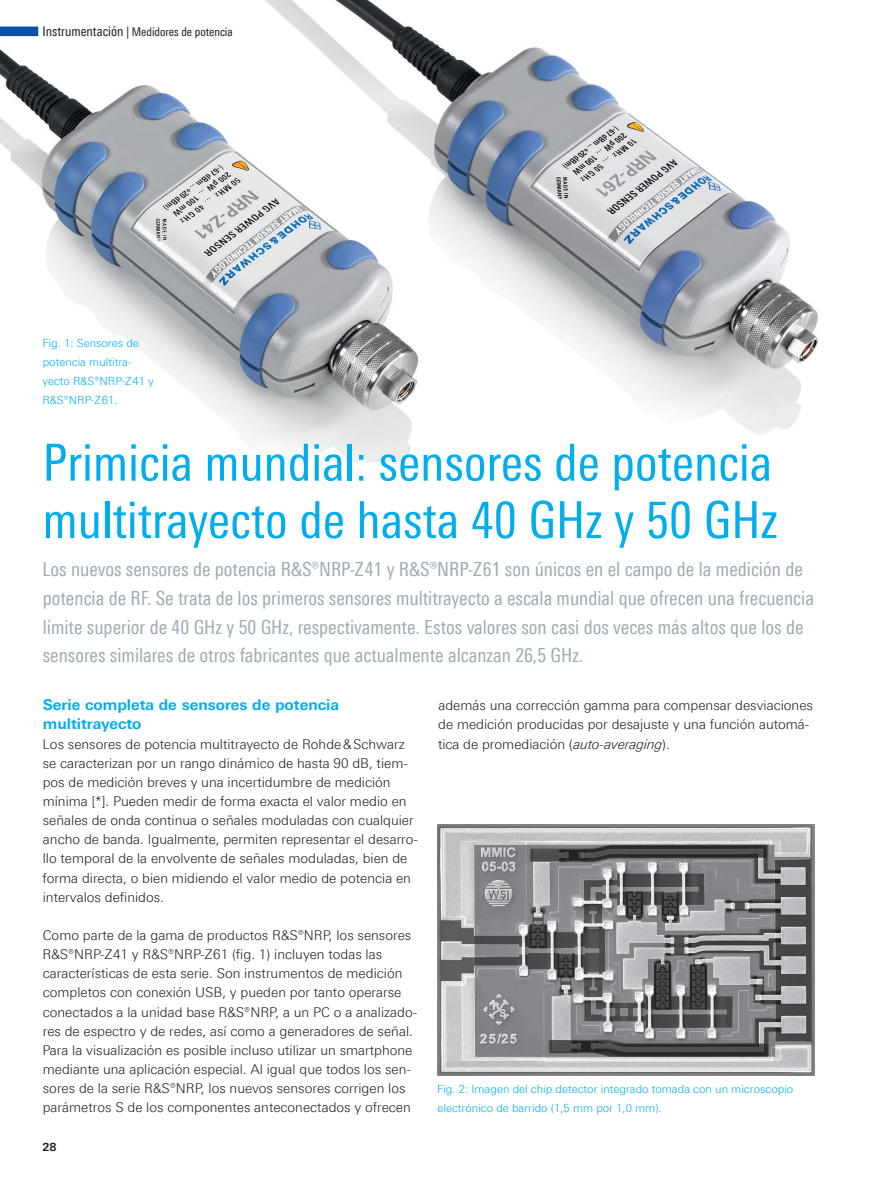
<style>
.page{position:relative;width:893px;height:1191px;background:#fff}
.page>*{position:absolute;margin:0;border:0;box-sizing:border-box;transform-origin:0 0}
._01_Titel_klein{font:51px/57.4px "Linotype Univers 420 Cn";color:#00aeef}
._02_Einleitung_klein{font:19.5px/28.7px "Linotype Univers 420 Cn";color:#9dacb5}
._03_Überschrift_1{font:700 15px/19.2px "Linotype Univers 630";color:#00aeef}
.Fließtext{font:300 13.5px/19.2px "Linotype Univers 330";color:#231f20}
.Fließtext_oAo{font:300 13.5px/19.2px "Linotype Univers 330";color:#231f20}
._02_Messtechnik_libü{font:12px "Linotype Univers 420 Cn";color:#231f20}
.Bildlegende{font:300 11.25px/19.2px "Linotype Univers 330";color:#00aeef}
.t1{font:700 11.25px "Linotype Univers 630";color:#231f20}
.s1{font-size:13.5px}
.s2{font-family:"Linotype Univers 331 Light It";font-weight:400}
</style>
<div class="page">
<img style="left:0;top:0;width:819px;height:461px">
<img style="left:438px;top:824px;width:376px;height:251px">
<div style="left:0;top:27px;width:38px;height:9px;background:#0154a6"></div>
<p class="_02_Messtechnik_libü" style="left:43px;top:25px;width:192px"><span class="s1">Instrumentación</span> | Medidores de potencia</p>
<p class="Bildlegende" style="left:43px;top:333px;width:113px">Fig. 1: Sensores de potencia multitra&shy;yecto R&amp;S®NRP-Z41 y<br>R&amp;S®NRP-Z61.</p>
<p class="_01_Titel_klein" style="left:43px;top:433px;width:737px">Primicia mundial: sensores de potencia multitrayecto de hasta 40 GHz y 50 GHz</p>
<p class="_02_Einleitung_klein" style="left:43px;top:555px;width:773px">Los nuevos sensores de potencia R&amp;S®NRP-Z41 y R&amp;S®NRP-Z61 son únicos en el campo de la medición de potencia de RF. Se trata de los primeros sensores multitrayecto a escala mundial que ofrecen una frecuencia límite superior de 40 GHz y 50 GHz, respectivamente. Estos valores son casi dos veces más altos que los de sensores similares de otros fabricantes que actualmente alcanzan 26,5 GHz.</p>
<p class="_03_Überschrift_1" style="left:43px;top:695px;width:298px">Serie completa de sensores de potencia multitrayecto</p>
<p class="Fließtext_oAo" style="left:42px;top:734px;width:377px">Los sensores de potencia multitrayecto de Rohde&amp;Schwarz se caracterizan por un rango dinámico de hasta 90 dB, tiem&shy;pos de medición breves y una incertidumbre de medición mínima [*]. Pueden medir de forma exacta el valor medio en señales de onda continua o señales moduladas con cualquier ancho de banda. Igualmente, permiten representar el desarro&shy;llo temporal de la envolvente de señales moduladas, bien de forma directa, o bien midiendo el valor medio de potencia en intervalos definidos.</p>
<p class="Fließtext" style="left:42px;top:925px;width:376px">Como parte de la gama de productos R&amp;S®NRP, los sensores R&amp;S®NRP-Z41 y R&amp;S®NRP-Z61 (fig. 1) incluyen todas las características de esta serie. Son instrumentos de medición completos con conexión USB, y pueden por tanto operarse conectados a la unidad base R&amp;S®NRP, a un PC o a analizado&shy;res de espectro y de redes, así como a generadores de señal.<br>Para la visualización es posible incluso utilizar un smartphone mediante una aplicación especial. Al igual que todos los sen&shy;sores de la serie R&amp;S®NRP, los nuevos sensores corrigen los parámetros S de los componentes anteconectados y ofrecen</p>
<p class="Fließtext" style="left:438px;top:696px;width:376px">además una corrección gamma para compensar desviaciones de medición producidas por desajuste y una función automá&shy;tica de promediación (<span class="s2">auto-averaging</span>).</p>
<p class="Bildlegende" style="left:437px;top:1079px;width:358px">Fig. 2: Imagen del chip detector integrado tomada con un microscopio electrónico de barrido (1,5 mm por 1,0 mm).</p>
<p class="t1" style="left:42px;top:1139px;width:16px">28</p>
</div>
